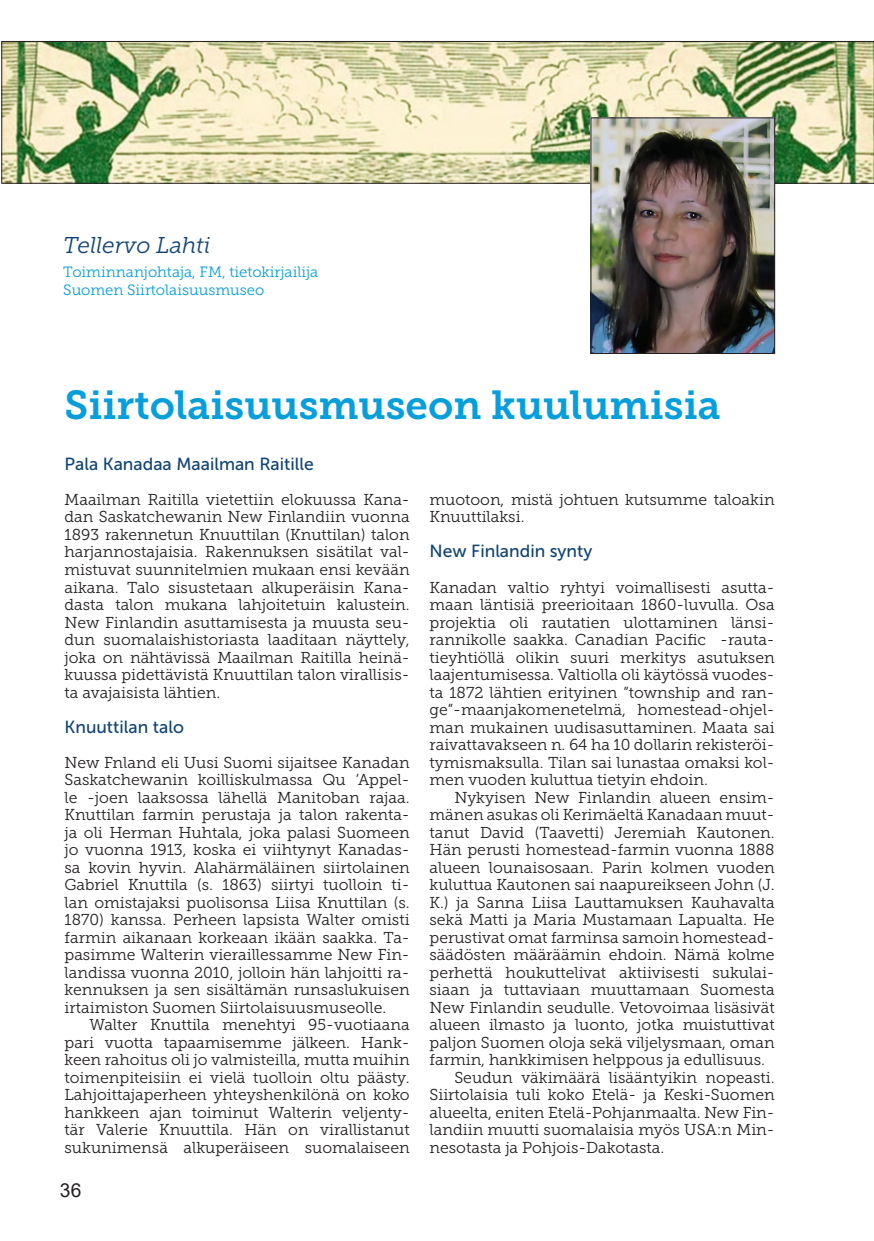
<style>
.page{position:relative;width:874px;height:1241px;background:#fff}
.page>*{position:absolute;margin:0;border:0;box-sizing:border-box;transform-origin:0 0}
.Artikkelin_otsake{font:40.25px "Museo Slab 700";color:#069edb}
.Kirjoittaja{font:italic 22.75px "Museo Slab 300";color:#114474}
.t1{font:19.25px "Arial";color:#231f20}
.Otsikko_1{font:17.5px "Museo Sans 500";color:#114474}
.Leipäteksti_eka{font:15.75px/17.5px "Museo Slab 300";color:#231f20;text-align:justify}
.Leipäteksti{font:15.75px/17.5px "Museo Slab 300";color:#231f20;text-align:justify}
.Kirjoittajan_titteli{font:14.88px "Museo Slab 300";color:#069edb}
</style>
<div class="page">
<svg style="left:1px;top:41px;width:872px;height:143px;background:#c6cba1"></svg>
<img style="left:592px;top:119px;width:180px;height:233px">
<div style="left:590px;top:117px;width:184px;height:237px;border:1px solid #231f20"></div>
<p class="Kirjoittaja" style="left:63px;top:232px;width:149px">Tellervo Lahti</p>
<p class="Kirjoittajan_titteli" style="left:63px;top:264px;width:256px">Toiminnanjohtaja, FM, tietokirjailija</p>
<p class="Kirjoittajan_titteli" style="left:63px;top:281px;width:202px">Suomen Siirtolaisuusmuseo</p>
<p class="Artikkelin_otsake" style="left:64px;top:382px;width:657px">Siirtolaisuusmuseon kuulumisia</p>
<p class="Otsikko_1" style="left:64px;top:454px;width:251px">Pala Kanadaa Maailman Raitille</p>
<p class="Leipäteksti_eka" style="left:64px;top:491px;width:346px">Maailman Raitilla vietettiin elokuussa Kana&shy;dan Saskatchewanin New Finlandiin vuonna 1893 rakennetun Knuuttilan (Knuttilan) talon harjannostajaisia. Rakennuksen sisätilat val&shy;mistuvat suunnitelmien mukaan ensi kevään aikana. Talo sisustetaan alkuperäisin Kana&shy;dasta talon mukana lahjoitetuin kalustein.<br>New Finlandin asuttamisesta ja muusta seu&shy;dun suomalaishistoriasta laaditaan näyttely, joka on nähtävissä Maailman Raitilla heinä&shy;kuussa pidettävistä Knuuttilan talon virallisis&shy;ta avajaisista lähtien.</p>
<p class="Otsikko_1" style="left:64px;top:716px;width:121px">Knuuttilan talo</p>
<p class="Leipäteksti_eka" style="left:64px;top:753px;width:346px">New Fnland eli Uusi Suomi sijaitsee Kanadan Saskatchewanin koilliskulmassa Qu ’Appel&shy;le -joen laaksossa lähellä Manitoban rajaa.<br>Knuttilan farmin perustaja ja talon rakenta&shy;ja oli Herman Huhtala, joka palasi Suomeen jo vuonna 1913, koska ei viihtynyt Kanadas&shy;sa kovin hyvin. Alahärmäläinen siirtolainen Gabriel Knuttila (s. 1863) siirtyi tuolloin ti&shy;lan omistajaksi puolisonsa Liisa Knuttilan (s.<br>1870) kanssa. Perheen lapsista Walter omisti farmin aikanaan korkeaan ikään saakka. Ta&shy;pasimme Walterin vieraillessamme New Fin&shy;landissa vuonna 2010, jolloin hän lahjoitti ra&shy;kennuksen ja sen sisältämän runsaslukuisen irtaimiston Suomen Siirtolaisuusmuseolle.</p>
<p class="Leipäteksti" style="left:64px;top:1016px;width:346px;text-indent:25px">Walter Knuttila menehtyi 95-vuotiaana pari vuotta tapaamisemme jälkeen. Hank&shy;keen rahoitus oli jo valmisteilla, mutta muihin toimenpiteisiin ei vielä tuolloin oltu päästy.<br>Lahjoittajaperheen yhteyshenkilönä on koko hankkeen ajan toiminut Walterin veljenty&shy;tär Valerie Knuuttila. Hän on virallistanut sukunimensä alkuperäiseen suomalaiseen</p>
<p class="Leipäteksti" style="left:429px;top:491px;width:346px">muotoon, mistä johtuen kutsumme taloakin<br>Knuuttilaksi.</p>
<p class="Otsikko_1" style="left:429px;top:541px;width:164px">New Finlandin synty</p>
<p class="Leipäteksti_eka" style="left:429px;top:578px;width:346px">Kanadan valtio ryhtyi voimallisesti asutta&shy;maan läntisiä preerioitaan 1860-luvulla. Osa projektia oli rautatien ulottaminen länsi&shy;rannikolle saakka. Canadian Pacific -rauta&shy;tieyhtiöllä olikin suuri merkitys asutuksen laajentumisessa. Valtiolla oli käytössä vuodes&shy;ta 1872 lähtien erityinen ”township and ran&shy;ge”-maanjakomenetelmä, homestead-ohjel&shy;man mukainen uudisasuttaminen. Maata sai raivattavakseen n. 64 ha 10 dollarin rekisteröi&shy;tymismaksulla. Tilan sai lunastaa omaksi kol&shy;men vuoden kuluttua tietyin ehdoin.</p>
<p class="Leipäteksti" style="left:429px;top:788px;width:346px;text-indent:25px">Nykyisen New Finlandin alueen ensim&shy;mänen asukas oli Kerimäeltä Kanadaan muut&shy;tanut David (Taavetti) Jeremiah Kautonen.<br>Hän perusti homestead-farmin vuonna 1888 alueen lounaisosaan. Parin kolmen vuoden kuluttua Kautonen sai naapureikseen John (J.<br>K.) ja Sanna Liisa Lauttamuksen Kauhavalta sekä Matti ja Maria Mustamaan Lapualta. He perustivat omat farminsa samoin homestead&shy;säädösten määräämin ehdoin. Nämä kolme perhettä houkuttelivat aktiivisesti sukulai&shy;siaan ja tuttaviaan muuttamaan Suomesta New Finlandin seudulle. Vetovoimaa lisäsivät alueen ilmasto ja luonto, jotka muistuttivat paljon Suomen oloja sekä viljelysmaan, oman farmin, hankkimisen helppous ja edullisuus.</p>
<p class="Leipäteksti" style="left:429px;top:1068px;width:346px;text-indent:25px">Seudun väkimäärä lisääntyikin nopeasti.<br>Siirtolaisia tuli koko Etelä- ja Keski-Suomen alueelta, eniten Etelä-Pohjanmaalta. New Fin&shy;landiin muutti suomalaisia myös USA:n Min&shy;nesotasta ja Pohjois-Dakotasta.</p>
<p class="t1" style="left:60px;top:1176px;width:23px">36</p>
</div>
